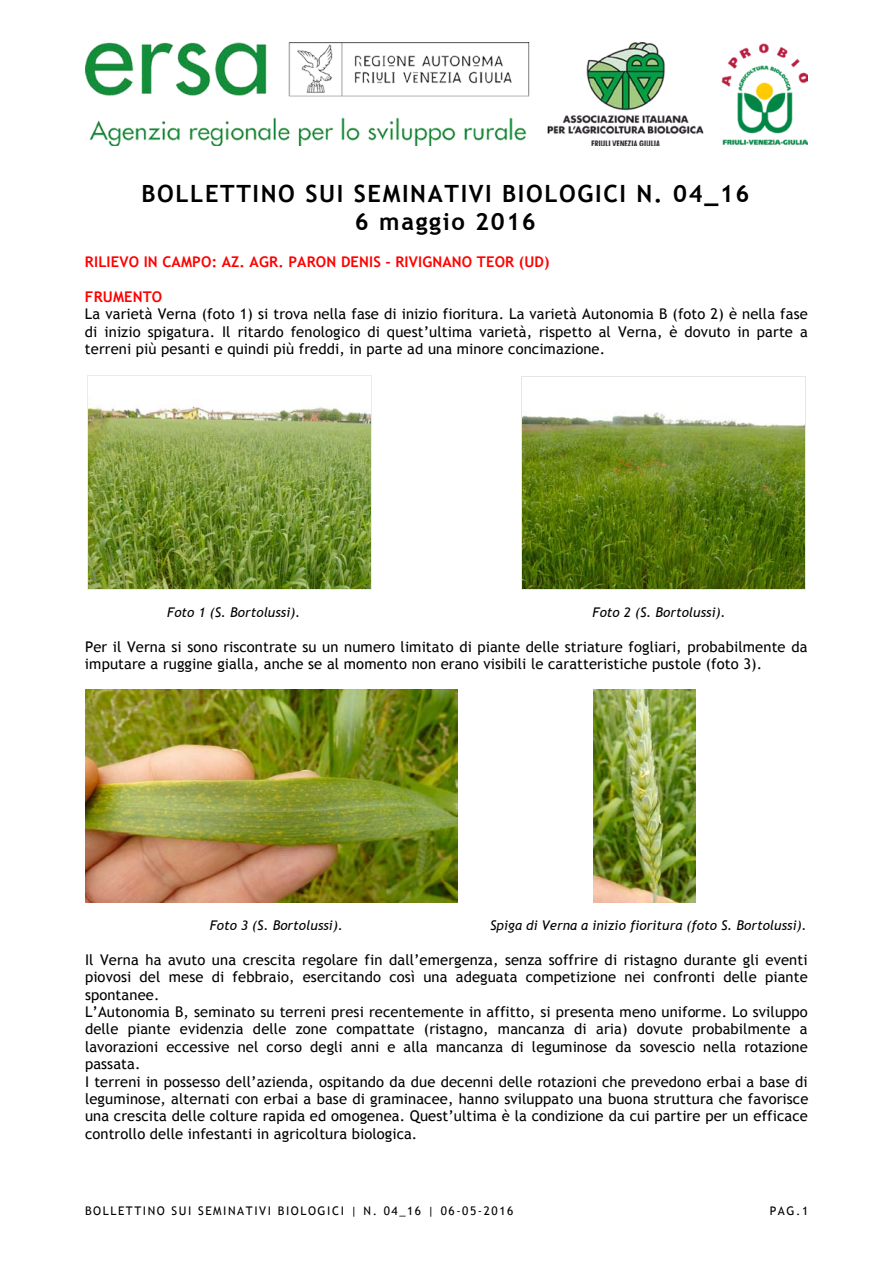
<style>
.page{position:relative;width:893px;height:1263px;background:#fff}
.page>*{position:absolute;margin:0;border:0;box-sizing:border-box;transform-origin:0 0}
.t1{font:700 23.7px/27.8px "Trebuchet MS";letter-spacing:.07em;color:#000;text-align:center}
.t2{font:14.7px/17.4px "Trebuchet MS";letter-spacing:.01em;color:#000}
.t3{font:700 14.7px "Trebuchet MS";letter-spacing:.01em;color:#f00}
.t4{font:italic 13.35px "Trebuchet MS";letter-spacing:.005em;color:#000}
.t5{font:11.85px "Trebuchet MS";letter-spacing:.13em;color:#000}
</style>
<div class="page">
<img style="left:85px;top:43px;width:722px;height:102px">
<img style="left:88px;top:406px;width:283px;height:183px">
<hr style="left:88px;top:375px;width:283px;height:1px;background:#eeece1">
<hr style="left:87px;top:376px;width:1px;height:213px;background:#eeece1">
<hr style="left:371px;top:376px;width:1px;height:213px;background:#eeece1">
<hr style="left:88px;top:589px;width:283px;height:1px;background:#eeece1">
<img style="left:522px;top:412px;width:283px;height:177px">
<hr style="left:521px;top:376px;width:284px;height:1px;background:#e7e6e6">
<hr style="left:521px;top:376px;width:1px;height:213px;background:#e7e6e6">
<hr style="left:805px;top:376px;width:1px;height:213px;background:#e7e6e6">
<hr style="left:521px;top:589px;width:284px;height:1px;background:#e7e6e6">
<img style="left:85px;top:690px;width:372px;height:212px">
<img style="left:593px;top:689px;width:102px;height:213px">
<h1 class="t1" style="left:141px;top:180px;width:609px">BOLLETTINO SUI SEMINATIVI BIOLOGICI N. 04_16<br>6 maggio 2016</h1>
<p class="t3" style="left:85px;top:253px;width:466px">RILIEVO IN CAMPO: AZ. AGR. PARON DENIS - RIVIGNANO TEOR (UD)</p>
<p class="t3" style="left:85px;top:288px;width:79px">FRUMENTO</p>
<p class="t2" style="left:85px;top:306px;width:724px;text-align:justify">La varietà Verna (foto 1) si trova nella fase di inizio fioritura. La varietà Autonomia B (foto 2) è nella fase di inizio spigatura. Il ritardo fenologico di quest’ultima varietà, rispetto al Verna, è dovuto in parte a terreni più pesanti e quindi più freddi, in parte ad una minore concimazione.</p>
<p class="t4" style="left:167px;top:604px;width:135px">Foto 1 (S. Bortolussi).</p>
<p class="t4" style="left:593px;top:604px;width:135px">Foto 2 (S. Bortolussi).</p>
<p class="t2" style="left:85px;top:638px;width:724px">Per il Verna si sono riscontrate su un numero limitato di piante delle striature fogliari, probabilmente da imputare a ruggine gialla, anche se al momento non erano visibili le caratteristiche pustole (foto 3).</p>
<p class="t4" style="left:210px;top:917px;width:135px">Foto 3 (S. Bortolussi).</p>
<p class="t4" style="left:490px;top:917px;width:318px">Spiga di Verna a inizio fioritura (foto S. Bortolussi).</p>
<p class="t2" style="left:85px;top:951px;width:725px">Il Verna ha avuto una crescita regolare fin dall’emergenza, senza soffrire di ristagno durante gli eventi piovosi del mese di febbraio, esercitando così una adeguata competizione nei confronti delle piante spontanee.<br>L’Autonomia B, seminato su terreni presi recentemente in affitto, si presenta meno uniforme. Lo sviluppo delle piante evidenzia delle zone compattate (ristagno, mancanza di aria) dovute probabilmente a lavorazioni eccessive nel corso degli anni e alla mancanza di leguminose da sovescio nella rotazione passata.<br>I terreni in possesso dell’azienda, ospitando da due decenni delle rotazioni che prevedono erbai a base di leguminose, alternati con erbai a base di graminacee, hanno sviluppato una buona struttura che favorisce una crescita delle colture rapida ed omogenea. Quest’ultima è la condizione da cui partire per un efficace controllo delle infestanti in agricoltura biologica.</p>
<p class="t5" style="left:85px;top:1204px;width:430px">BOLLETTINO SUI SEMINATIVI BIOLOGICI | N. 04_16 | 06-05-2016</p>
<p class="t5" style="left:770px;top:1204px;width:40px">PAG.1</p>
</div>
